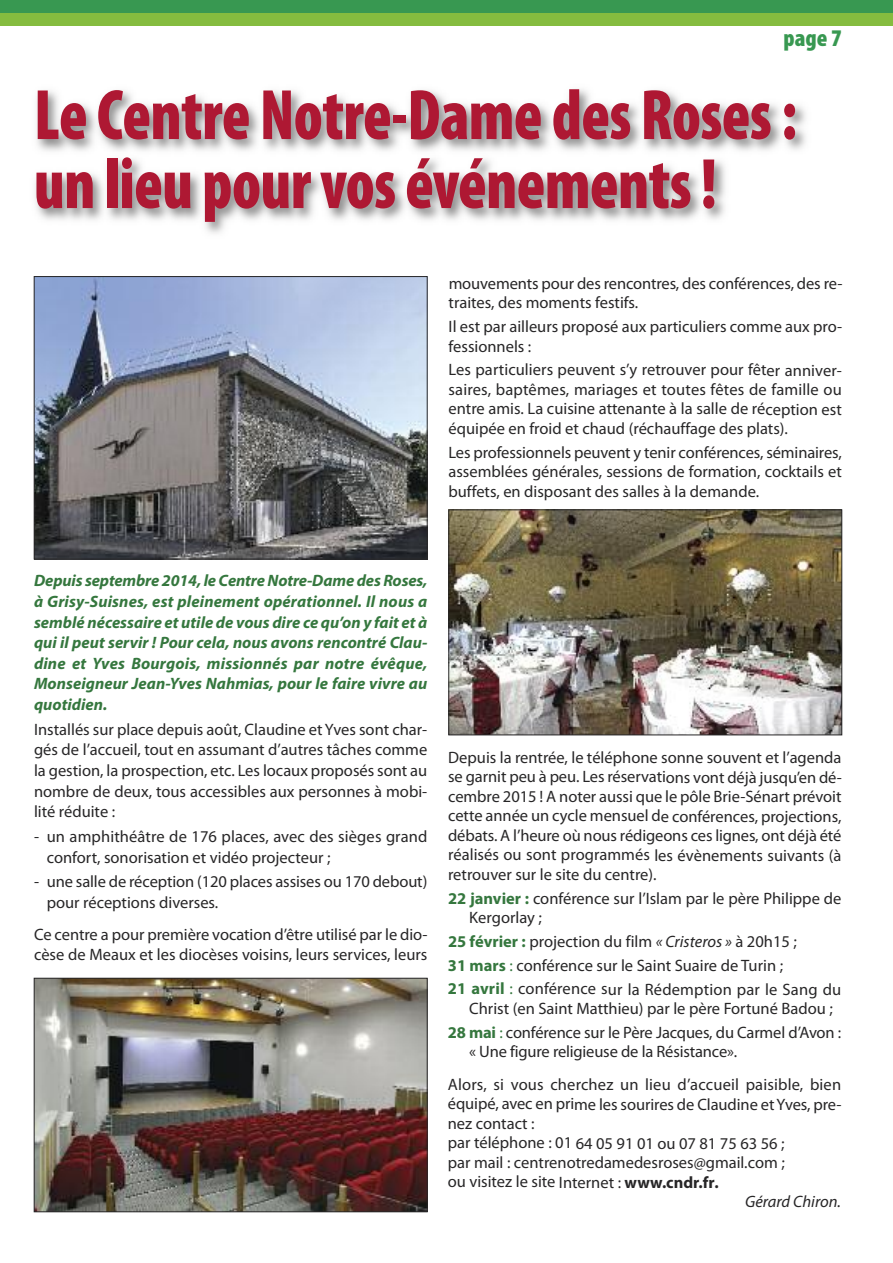
<style>
.page{position:relative;width:893px;height:1263px;background:#fff}
.page>*{position:absolute;margin:0;border:0;box-sizing:border-box;transform-origin:0 0}
.t1{font:900 condensed 72px/69px "Myriad Pro";letter-spacing:-.01em;color:#ae1833;scale:.9 1}
.t2{font:900 condensed 24px "Myriad Pro";color:#389851}
.t3{font:16.5px/19.5px "Myriad Pro";color:#272627}
.t4{font:italic 700 16.5px/20.5px "Myriad Pro";color:#35773e;text-align:justify}
.t5{font:italic 16.5px "Myriad Pro";color:#272627}
.s1{font-weight:700;color:#35773e}
.s2{font-style:italic}
.s3{color:#35773e}
.s4{font-weight:700}
</style>
<div class="page">
<div style="left:0;top:0;width:893px;height:13px;background:#389851"></div>
<div style="left:0;top:13px;width:893px;height:13px;background:#85bc3f"></div>
<img style="left:35px;top:89px;width:771px;height:145px">
<img style="left:36px;top:278px;width:389px;height:279px">
<div style="left:34px;top:276px;width:393px;height:283px;border:1px solid #272627"></div>
<img style="left:451px;top:512px;width:389px;height:221px">
<div style="left:449px;top:510px;width:393px;height:225px;border:1px solid #272627"></div>
<img style="left:36px;top:980px;width:389px;height:230px">
<div style="left:34px;top:978px;width:393px;height:234px;border:1px solid #272627"></div>
<h2 class="t2" style="left:784px;top:30px;width:60px">page 7</h2>
<h1 class="t1" style="left:34px;top:87px;width:849px">Le Centre Notre-Dame des Roses: un lieu pour vos événements!</h1>
<p class="t3" style="left:449px;top:275px;width:395px">mouvements pour des rencontres, des conférences, des re&shy;traites, des moments festifs.</p>
<p class="t3" style="left:449px;top:318px;width:395px">Il est par ailleurs proposé aux particuliers comme aux pro&shy;fessionnels :</p>
<p class="t3" style="left:448px;top:361px;width:395px;text-align:justify">Les particuliers peuvent s’y retrouver pour fêter anniver&shy;saires, baptêmes, mariages et toutes fêtes de famille ou entre amis. La cuisine attenante à la salle de réception est équipée en froid et chaud (réchauffage des plats).</p>
<p class="t3" style="left:448px;top:444px;width:395px;text-align:justify">Les professionnels peuvent y tenir conférences, séminaires, assemblées générales, sessions de formation, cocktails et buffets, en disposant des salles à la demande.</p>
<p class="t4" style="left:34px;top:572px;width:395px">Depuis septembre 2014, le Centre Notre-Dame des Roses, à Grisy-Suisnes, est pleinement opérationnel. Il nous a semblé nécessaire et utile de vous dire ce qu’on y fait et à qui il peut servir ! Pour cela, nous avons rencontré Clau&shy;dine et Yves Bourgois, missionnés par notre évêque, Monseigneur Jean-Yves Nahmias, pour le faire vivre au quotidien.</p>
<p class="t3" style="left:34px;top:720px;width:395px;line-height:20.5px;text-align:justify">Installés sur place depuis août, Claudine et Yves sont char&shy;gés de l’accueil, tout en assumant d’autres tâches comme la gestion, la prospection, etc. Les locaux proposés sont au nombre de deux, tous accessibles aux personnes à mobi&shy;lité réduite :</p>
<p class="t3" style="left:47px;top:827px;width:382px;line-height:20.5px;text-indent:-13px">- un amphithéâtre de 176 places, avec des sièges grand confort, sonorisation et vidéo projecteur ;</p>
<p class="t3" style="left:47px;top:873px;width:382px;line-height:20.5px;text-indent:-13px">- une salle de réception (120 places assises ou 170 debout) pour réceptions diverses.</p>
<p class="t3" style="left:34px;top:925px;width:395px;line-height:20.5px">Ce centre a pour première vocation d’être utilisé par le dio&shy;cèse de meaux et les diocèses voisins, leurs services, leurs</p>
<p class="t3" style="left:448px;top:749px;width:395px;text-align:justify">Depuis la rentrée, le téléphone sonne souvent et l’agenda se garnit peu à peu. Les réservations vont déjà jusqu’en dé&shy;cembre 2015 ! A noter aussi que le pôle Brie-Sénart prévoit cette année un cycle mensuel de conférences, projections, débats. A l’heure où nous rédigeons ces lignes, ont déjà été réalisés ou sont programmés les évènements suivants (à retrouver sur le site du centre).</p>
<p class="t3" style="left:469px;top:890px;width:374px;text-indent:-21px"><span class="s1">22 janvier :</span> conférence sur l’Islam par le père Philippe de<br>Kergorlay ;</p>
<p class="t3" style="left:448px;top:931px;width:395px;line-height:23.7px"><span class="s1">25 février :</span> projection du film <span class="s2">« Cristeros »</span> à 20h15 ;<br><span class="s1">31 mars</span> <span class="s3">:</span> conférence sur le Saint Suaire de turin ;<br><span class="s1">21 avril</span> <span class="s3">:</span> conférence sur la Rédemption par le Sang du</p>
<p class="t3" style="left:448px;top:998px;width:395px;line-height:23.7px;text-indent:21px">Christ (en Saint matthieu) par le père Fortuné Badou ;<br><span class="s1">28 mai</span> <span class="s3">:</span> conférence sur le Père Jacques, du Carmel d’Avon :</p>
<p class="t3" style="left:448px;top:1036px;width:395px;line-height:32.8px;text-indent:21px">« une figure religieuse de la Résistance».<br>Alors, si vous cherchez un lieu d’accueil paisible, bien</p>
<p class="t3" style="left:448px;top:1095px;width:395px">équipé, avec en prime les sourires de Claudine etYves, pre-</p>
<p class="t3" style="left:448px;top:1115px;width:88px">nez contact :</p>
<p class="t3" style="left:448px;top:1134px;width:338px">par téléphone : 01 64 05 91 01 ou 07 81 75 63 56 ;</p>
<p class="t3" style="left:448px;top:1154px;width:338px">par mail : centrenotredamedesroses@gmail.com ;</p>
<p class="t3" style="left:448px;top:1173px;width:273px">ou visitez le site Internet : <span class="s4">www.cndr.fr.</span></p>
<p class="t5" style="left:745px;top:1196px;width:98px">Gérard Chiron.</p>
</div>
